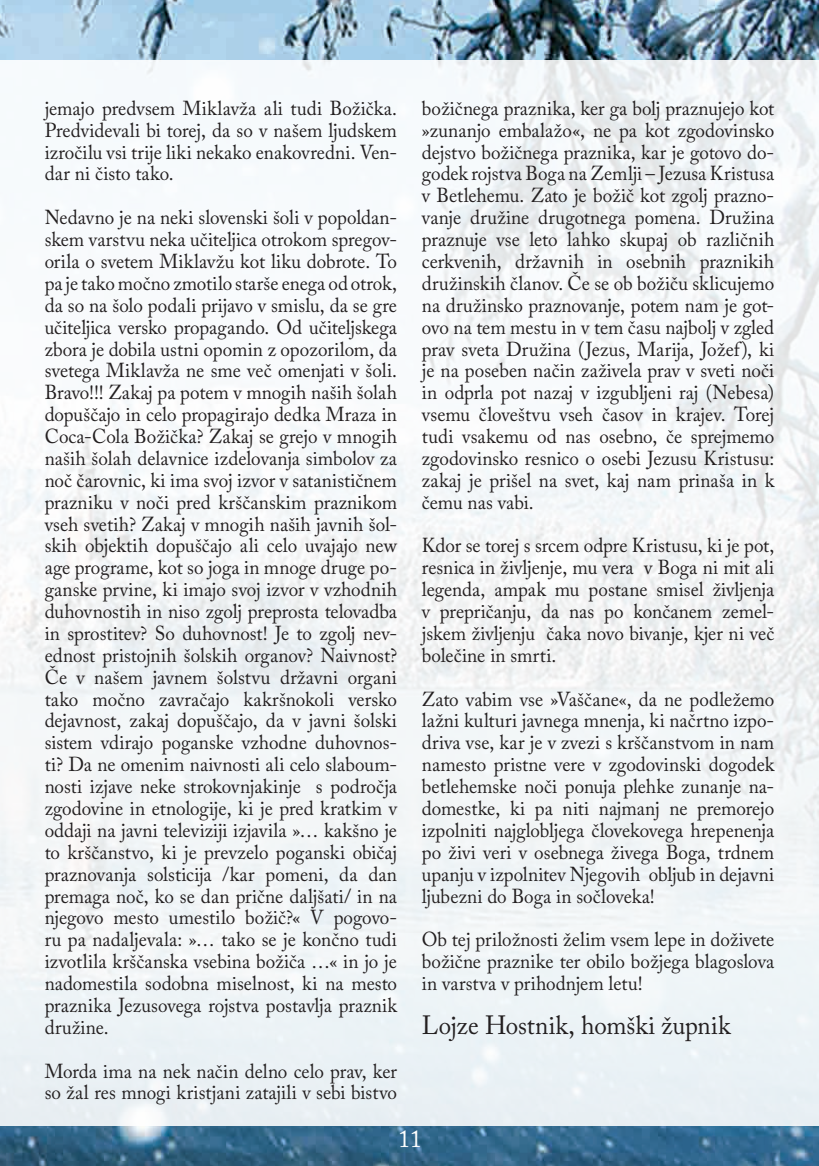
<style>
.page{position:relative;width:819px;height:1166px;background:#fff}
.page>*{position:absolute;margin:0;border:0;box-sizing:border-box;transform-origin:0 0}
.t1{font:26.25px "Adobe Caslon Pro";color:#231f20;scale:.95 1}
.t2{font:24.5px "Adobe Caslon Pro";color:#fff;scale:.95 1}
.t3{font:20.12px/21.9px "Adobe Caslon Pro";color:#231f20;text-align:justify;scale:.95 1}
</style>
<div class="page">
<img style="left:0;top:0;width:819px;height:1166px">
<div style="left:0;top:60px;width:819px;height:1065px;background:#f3f7f8"></div>
<p class="t3" style="left:45px;top:97px;width:372px">jemajo predvsem Miklavža ali tudi Božička.<br>Predvidevali bi torej, da so v našem ljudskem izročilu vsi trije liki nekako enakovredni. Ven&shy;dar ni čisto tako.</p>
<p class="t3" style="left:45px;top:206px;width:372px">Nedavno je na neki slovenski šoli v popoldan&shy;skem varstvu neka učiteljica otrokom spregov&shy;orila o svetem Miklavžu kot liku dobrote. To pa je tako močno zmotilo starše enega od otrok, da so na šolo podali prijavo v smislu, da se gre učiteljica versko propagando. Od učiteljskega zbora je dobila ustni opomin z opozorilom, da svetega Miklavža ne sme več omenjati v šoli.<br>Bravo!!! Zakaj pa potem v mnogih naših šolah dopuščajo in celo propagirajo dedka Mraza in Coca-Cola Božička? Zakaj se grejo v mnogih naših šolah delavnice izdelovanja simbolov za noč čarovnic, ki ima svoj izvor v satanističnem prazniku v noči pred krščanskim praznikom vseh svetih? Zakaj v mnogih naših javnih šol&shy;skih objektih dopuščajo ali celo uvajajo new age programe, kot so joga in mnoge druge po&shy;ganske prvine, ki imajo svoj izvor v vzhodnih duhovnostih in niso zgolj preprosta telovadba in sprostitev? So duhovnost! Je to zgolj nev&shy;ednost pristojnih šolskih organov? Naivnost?<br>Če v našem javnem šolstvu državni organi tako močno zavračajo kakršnokoli versko dejavnost, zakaj dopuščajo, da v javni šolski sistem vdirajo poganske vzhodne duhovnos&shy;ti? Da ne omenim naivnosti ali celo slaboum&shy;nosti izjave neke strokovnjakinje s področja zgodovine in etnologije, ki je pred kratkim v oddaji na javni televiziji izjavila »… kakšno je to krščanstvo, ki je prevzelo poganski običaj praznovanja solsticija /kar pomeni, da dan premaga noč, ko se dan prične daljšati/ in na njegovo mesto umestilo božič?« V pogovo&shy;ru pa nadaljevala: »… tako se je končno tudi izvotlila krščanska vsebina božiča …« in jo je nadomestila sodobna miselnost, ki na mesto praznika Jezusovega rojstva postavlja praznik družine.</p>
<p class="t3" style="left:45px;top:1059px;width:372px">Morda ima na nek način delno celo prav, ker so žal res mnogi kristjani zatajili v sebi bistvo</p>
<p class="t3" style="left:422px;top:97px;width:372px">božičnega praznika, ker ga bolj praznujejo kot »zunanjo embalažo«, ne pa kot zgodovinsko dejstvo božičnega praznika, kar je gotovo do&shy;godek rojstva Boga na Zemlji – Jezusa Kristusa v Betlehemu. Zato je božič kot zgolj prazno&shy;vanje družine drugotnega pomena. Družina praznuje vse leto lahko skupaj ob različnih cerkvenih, državnih in osebnih praznikih družinskih članov. Če se ob božiču sklicujemo na družinsko praznovanje, potem nam je got&shy;ovo na tem mestu in v tem času najbolj v zgled prav sveta Družina (Jezus, Marija, Jožef), ki je na poseben način zaživela prav v sveti noči in odprla pot nazaj v izgubljeni raj (Nebesa) vsemu človeštvu vseh časov in krajev. Torej tudi vsakemu od nas osebno, če sprejmemo zgodovinsko resnico o osebi Jezusu Kristusu: zakaj je prišel na svet, kaj nam prinaša in k čemu nas vabi.</p>
<p class="t3" style="left:422px;top:534px;width:372px">Kdor se torej s srcem odpre Kristusu, ki je pot, resnica in življenje, mu vera v Boga ni mit ali legenda, ampak mu postane smisel življenja v prepričanju, da nas po končanem zemel&shy;jskem življenju čaka novo bivanje, kjer ni več bolečine in smrti.</p>
<p class="t3" style="left:422px;top:688px;width:372px">Zato vabim vse »Vaščane«, da ne podležemo lažni kulturi javnega mnenja, ki načrtno izpo&shy;driva vse, kar je v zvezi s krščanstvom in nam namesto pristne vere v zgodovinski dogodek betlehemske noči ponuja plehke zunanje na&shy;domestke, ki pa niti najmanj ne premorejo izpolniti najglobljega človekovega hrepenenja po živi veri v osebnega živega Boga, trdnem upanju v izpolnitev Njegovih obljub in dejavni ljubezni do Boga in sočloveka!</p>
<p class="t3" style="left:422px;top:928px;width:372px">Ob tej priložnosti želim vsem lepe in doživete božične praznike ter obilo božjega blagoslova in varstva v prihodnjem letu!</p>
<p class="t1" style="left:422px;top:1009px;width:326px">Lojze Hostnik, homški župnik</p>
<p class="t2" style="left:398px;top:1124px;width:26px">11</p>
</div>
